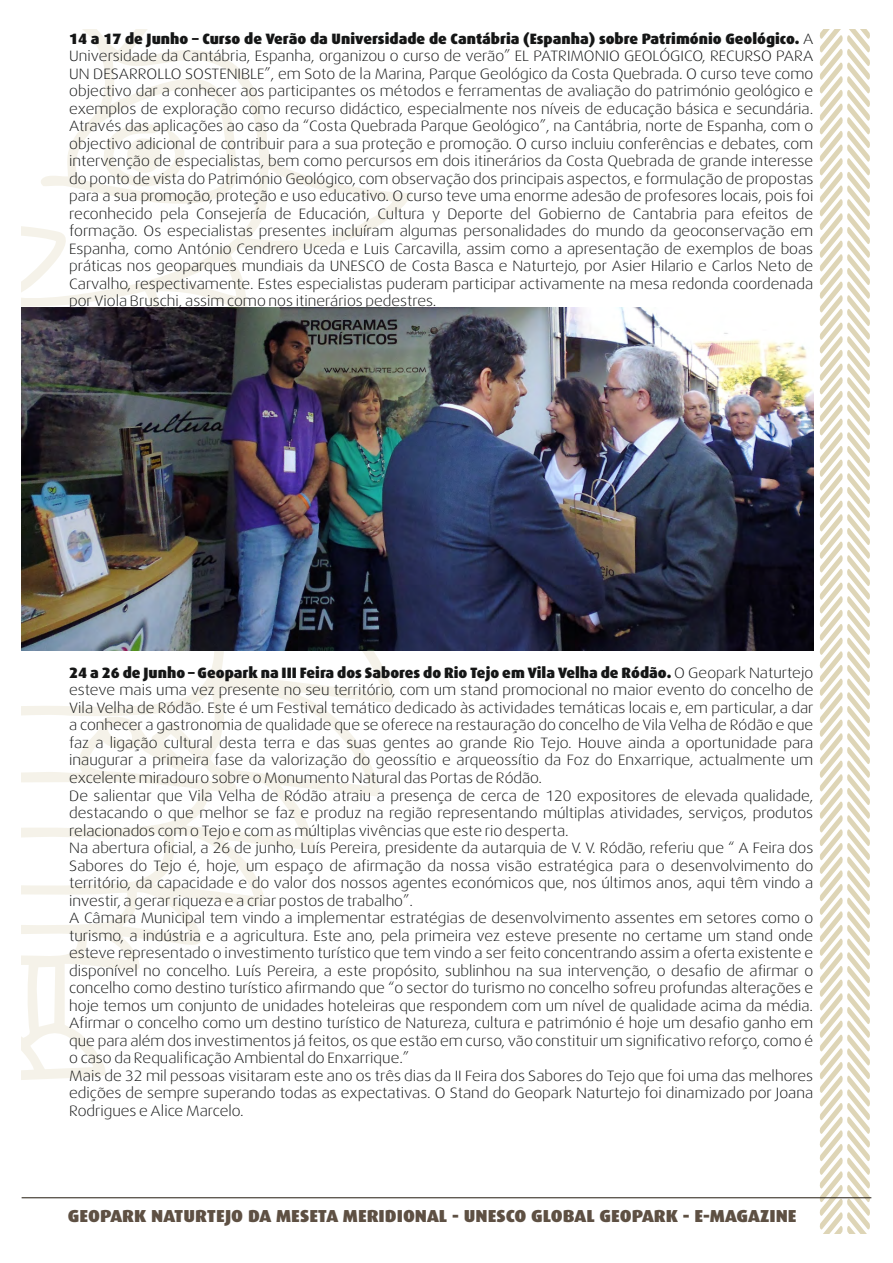
<style>
.page{position:relative;width:893px;height:1263px;background:#fff}
.page>*{position:absolute;margin:0;border:0;box-sizing:border-box;transform-origin:0 0}
.t1{font:900 17.4px "Dax";color:#5e5043;scale:1.06 1}
.t2{font:300 15px/17.5px "Dax Wide";color:#151616}
.t3{font:900 15px "Dax";color:#151616}
.s1{font-family:"Dax Wide";font-weight:300}
</style>
<div class="page">
<svg style="left:22px;top:30px;width:391px;height:1050px"></svg>
<svg style="left:96px;top:110px;width:97px;height:90px"></svg>
<svg style="left:22px;top:226px;width:50px;height:68px"></svg>
<svg style="left:820px;top:30px;width:50px;height:1203px"></svg>
<hr style="left:22px;top:1197px;width:849px;height:1px;background:#221a0f">
<img style="left:22px;top:308px;width:791px;height:342px">
<p class="t3" style="left:69px;top:30px;width:745px">14 a 17 de Junho – Curso de Verão da Universidade de Cantábria (Espanha) sobre Património Geológico. <span class="s1">A</span></p>
<p class="t2" style="left:69px;top:47px;width:746px;text-align:justify">Universidade da Cantábria, Espanha, organizou o curso de verão” EL PATRIMONIO GEOLÓGICO, RECURSO PARA UN DESARROLLO SOSTENIBLE”, em Soto de la Marina, Parque Geológico da Costa Quebrada. O curso teve como objectivo dar a conhecer aos participantes os métodos e ferramentas de avaliação do património geológico e exemplos de exploração como recurso didáctico, especialmente nos níveis de educação básica e secundária.<br>Através das aplicações ao caso da “Costa Quebrada Parque Geológico”, na Cantábria, norte de Espanha, com o objectivo adicional de contribuir para a sua proteção e promoção. O curso incluiu conferências e debates, com intervenção de especialistas, bem como percursos em dois itinerários da Costa Quebrada de grande interesse do ponto de vista do Património Geológico, com observação dos principais aspectos, e formulação de propostas para a sua promoção, proteção e uso educativo. O curso teve uma enorme adesão de profesores locais, pois foi reconhecido pela Consejería de Educación, Cultura y Deporte del Gobierno de Cantabria para efeitos de formação. Os especialistas presentes incluíram algumas personalidades do mundo da geoconservação em Espanha, como António Cendrero Uceda e Luis Carcavilla, assim como a apresentação de exemplos de boas práticas nos geoparques mundiais da UNESCO de Costa Basca e Naturtejo, por Asier Hilario e Carlos Neto de Carvalho, respectivamente. Estes especialistas puderam participar activamente na mesa redonda coordenada por Viola Bruschi, assim como nos itinerários pedestres.</p>
<p class="t3" style="left:69px;top:664px;width:745px">24 a 26 de Junho – Geopark na III Feira dos Sabores do Rio Tejo em Vila Velha de Ródão. <span class="s1">O Geopark Naturtejo</span></p>
<p class="t2" style="left:69px;top:681px;width:746px">esteve mais uma vez presente no seu território, com um stand promocional no maior evento do concelho de Vila Velha de Ródão. Este é um Festival temático dedicado às actividades temáticas locais e, em particular, a dar a conhecer a gastronomia de qualidade que se oferece na restauração do concelho de Vila Velha de Ródão e que faz a ligação cultural desta terra e das suas gentes ao grande Rio Tejo. Houve ainda a oportunidade para inaugurar a primeira fase da valorização do geossítio e arqueossítio da Foz do Enxarrique, actualmente um excelente miradouro sobre o Monumento Natural das Portas de Ródão.<br>De salientar que Vila Velha de Ródão atraiu a presença de cerca de 120 expositores de elevada qualidade, destacando o que melhor se faz e produz na região representando múltiplas atividades, serviços, produtos relacionados com o Tejo e com as múltiplas vivências que este rio desperta.<br>Na abertura oficial, a 26 de junho, Luís Pereira, presidente da autarquia de V. V. Ródão, referiu que “ A Feira dos Sabores do Tejo é, hoje, um espaço de afirmação da nossa visão estratégica para o desenvolvimento do território, da capacidade e do valor dos nossos agentes económicos que, nos últimos anos, aqui têm vindo a investir, a gerar riqueza e a criar postos de trabalho”.<br>A Câmara Municipal tem vindo a implementar estratégias de desenvolvimento assentes em setores como o turismo, a indústria e a agricultura. Este ano, pela primeira vez esteve presente no certame um stand onde esteve representado o investimento turístico que tem vindo a ser feito concentrando assim a oferta existente e disponível no concelho. Luís Pereira, a este propósito, sublinhou na sua intervenção, o desafio de afirmar o concelho como destino turístico afirmando que “o sector do turismo no concelho sofreu profundas alterações e hoje temos um conjunto de unidades hoteleiras que respondem com um nível de qualidade acima da média.<br>Afirmar o concelho como um destino turístico de Natureza, cultura e património é hoje um desafio ganho em que para além dos investimentos já feitos, os que estão em curso, vão constituir um significativo reforço, como é o caso da Requalificação Ambiental do Enxarrique.”<br>Mais de 32 mil pessoas visitaram este ano os três dias da II Feira dos Sabores do Tejo que foi uma das melhores edições de sempre superando todas as expectativas. O Stand do Geopark Naturtejo foi dinamizado por Joana Rodrigues e Alice Marcelo.</p>
<p class="t1" style="left:68px;top:1206px;width:689px">GEOPARK NATURTEJO DA MESETA MERIDIONAL - UNESCO GLOBAL GEOPARK - E-MAGAZINE</p>
</div>
